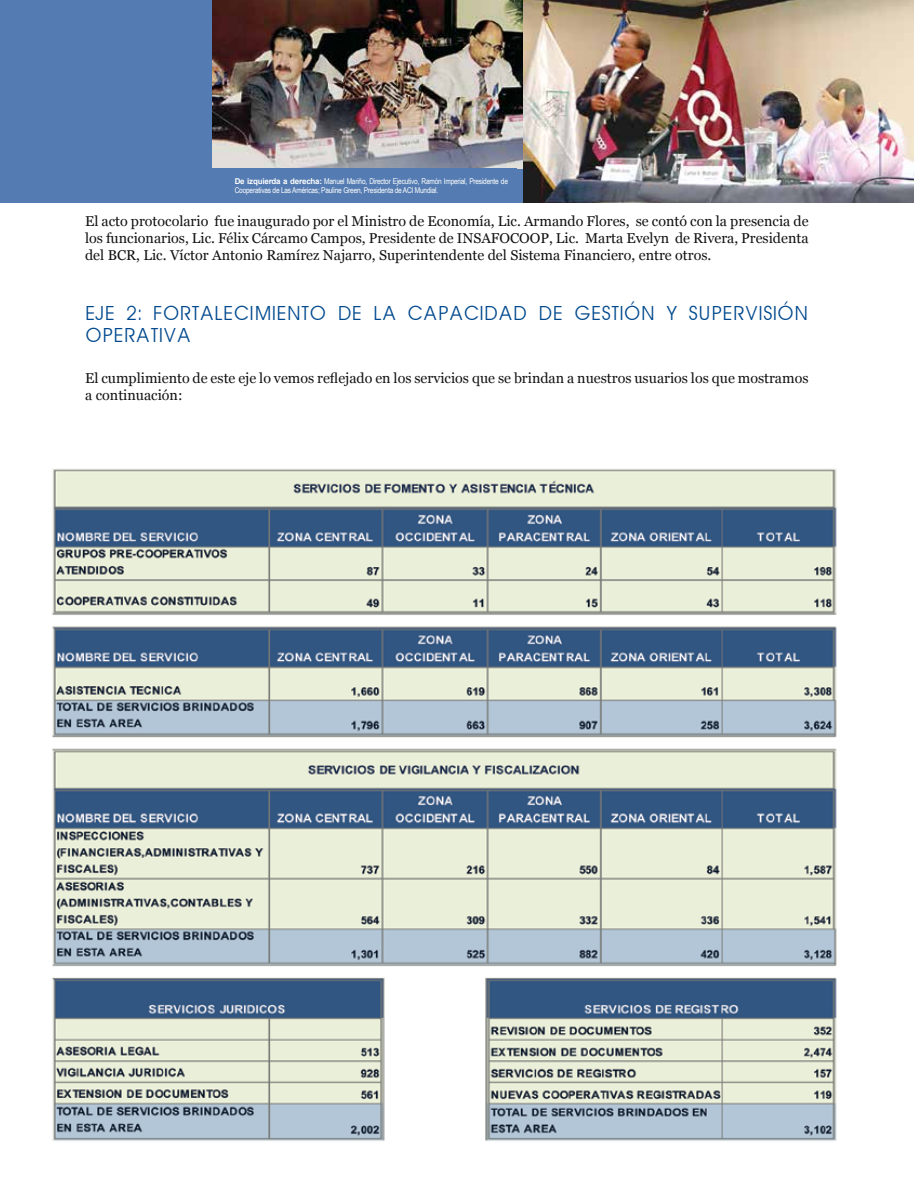
<style>
.page{position:relative;width:915px;height:1187px;background:#fff}
.page>*{position:absolute;margin:0;border:0;box-sizing:border-box;transform-origin:0 0}
.t1{font:19.5px/22.5px "Avant Garde";color:#00498e}
.t2{font:14.25px/17.1px "Georgia";color:#121212;text-align:justify}
.t3{font:7.95px/9.6px "Arial Narrow";letter-spacing:-.025em;color:#fff}
.s1{font-family:"Arial";font-weight:700}
</style>
<div class="page">
<div style="left:0;top:0;width:526px;height:203px;background:#547cb2"></div>
<img style="left:213px;top:0;width:310px;height:168px">
<img style="left:523px;top:0;width:390px;height:203px">
<img style="left:52px;top:469px;width:785px;height:672px">
<p class="t3" style="left:235px;top:176px;width:275px"><span class="s1">De izquierda a derecha:</span> Manuel Mariño, Director Ejecutivo, Ramón Imperial, Presidente de<br>Cooperativas de Las Américas; Pauline Green, Presidenta de ACI Mundial.</p>
<p class="t2" style="left:85px;top:213px;width:724px">El acto protocolario fue inaugurado por el Ministro de Economía, Lic. Armando Flores, se contó con la presencia de los funcionarios, Lic. Félix Cárcamo Campos, Presidente de INSAFOCOOP, Lic. Marta Evelyn de Rivera, Presidenta del BCR, Lic. Víctor Antonio Ramírez Najarro, Superintendente del Sistema Financiero, entre otros.</p>
<h1 class="t1" style="left:85px;top:301px;width:724px">EJE 2: FORTALECIMIENTO DE LA CAPACIDAD DE GESTIÓN Y SUPERVISIÓN<br>OPERATIVA</h1>
<p class="t2" style="left:85px;top:370px;width:724px;line-height:16.4px">El cumplimiento de este eje lo vemos reflejado en los servicios que se brindan a nuestros usuarios los que mostramos a continuación:</p>
</div>
